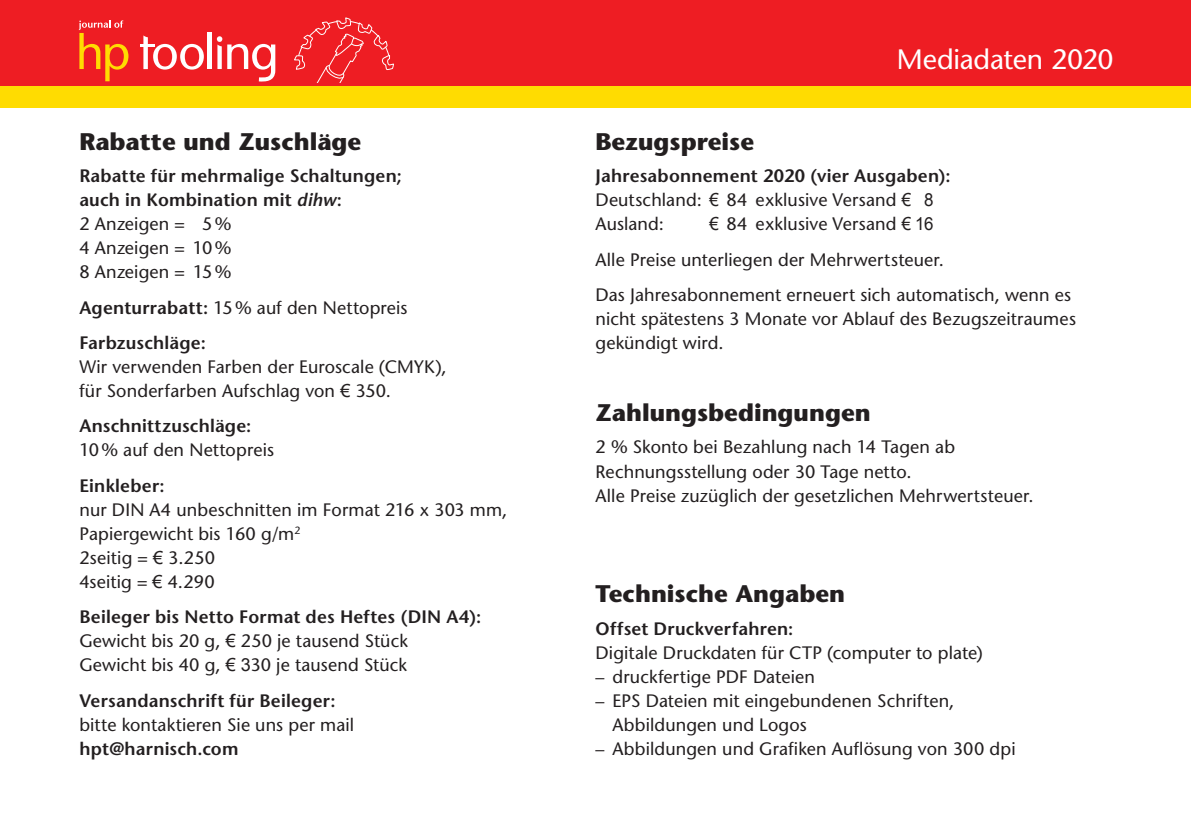
<style>
.page{position:relative;width:1191px;height:840px;background:#fff}
.page>*{position:absolute;margin:0;border:0;box-sizing:border-box;transform-origin:0 0}
.t1{font:28px "Stone Sans";letter-spacing:-.01em;color:#fff}
.t2{font:700 24px "Stone Sans";color:#231f20}
.t3{font:18px/24px "Stone Sans";letter-spacing:.01em;color:#231f20}
.t4{font:600 18px/24px "Stone Sans";letter-spacing:.01em;color:#231f20}
.s1{font-style:italic}
.s2{font-weight:400}
.s3{font-family:"Arial"}
.s4{font-weight:600}
</style>
<div class="page">
<div style="left:0;top:82px;width:1191px;height:26px;background:#ffdc01"></div>
<div style="left:0;top:0;width:1191px;height:85px;background:#ee1d23"></div>
<svg style="left:294px;top:17px;width:100px;height:65px"></svg>
<hr style="left:208px;top:33px;width:4px;height:36px;background:#fff">
<hr style="left:140px;top:44px;width:14px;height:3px;background:#fff">
<svg style="left:143px;top:35px;width:61px;height:35px"></svg>
<svg style="left:217px;top:36px;width:58px;height:46px"></svg>
<svg style="left:79px;top:20px;width:49px;height:61px"></svg>
<h2 class="t2" style="left:79px;top:126px;width:283px">Rabatte und Zuschläge</h2>
<p class="t4" style="left:79px;top:164px;width:324px">Rabatte für mehrmalige Schaltungen; auch in Kombination mit <span class="s1">dihw</span>:<br><span class="s2">2 Anzeigen = 5%<br>4 Anzeigen = 10%<br>8 Anzeigen = 15%</span></p>
<p class="t4" style="left:79px;top:289px;width:330px;line-height:35.4px">Agenturrabatt: <span class="s2">15% auf den Nettopreis<br></span>Farbzuschläge:</p>
<p class="t3" style="left:79px;top:354px;width:369px">Wir verwenden Farben der Euroscale (CMYK), für Sonderfarben Aufschlag von <span class="s3">€</span> 350.</p>
<p class="t4" style="left:79px;top:414px;width:173px">Anschnittzuschläge:</p>
<p class="t3" style="left:79px;top:438px;width:196px">10% auf den Nettopreis</p>
<p class="t4" style="left:79px;top:473px;width:87px">Einkleber:</p>
<p class="t3" style="left:79px;top:497px;width:429px">nur DIN A4 unbeschnitten im Format 216 x 303 mm,<br>Papiergewicht bis 160 g/m<sup>2<br></sup>2seitig = <span class="s3">€</span> 3.250<br>4seitig = <span class="s3">€</span> 4.290</p>
<p class="t3" style="left:79px;top:604px;width:403px"><span class="s4">Beileger bis Netto Format des Heftes (DIN A4):<br></span>Gewicht bis 20 g, <span class="s3">€</span> 250 je tausend Stück<br>Gewicht bis 40 g, <span class="s3">€ 3</span>30 je tausend Stück</p>
<p class="t4" style="left:79px;top:688px;width:258px">Versandanschrift für Beileger:</p>
<p class="t3" style="left:79px;top:712px;width:276px">bitte kontaktieren Sie uns per mail</p>
<p class="t4" style="left:79px;top:736px;width:161px">hpt@harnisch.com</p>
<h1 class="t1" style="left:896px;top:42px;width:218px">Mediadaten 2020</h1>
<h2 class="t2" style="left:595px;top:126px;width:160px">Bezugspreise</h2>
<p class="t3" style="left:595px;top:164px;width:356px"><span class="s4">Jahresabonnement 2020 (vier Ausgaben):<br></span>Deutschland: <span class="s3">€</span> 84 exklusive Versand <span class="s3">€ 8<br></span>Ausland:</p>
<p class="t3" style="left:595px;top:206px;width:477px;line-height:35.4px;text-indent:114px"><span class="s3">€</span> 84 exklusive Versand <span class="s3">€ 16<br></span>Alle Preise unterliegen der Mehrwertsteuer.<br>Das Jahresabonnement erneuert sich automatisch, wenn es</p>
<p class="t3" style="left:595px;top:306px;width:482px">nicht spätestens 3 Monate vor Ablauf des Bezugszeitraumes gekündigt wird.</p>
<h2 class="t2" style="left:595px;top:397px;width:277px">Zahlungsbedingungen</h2>
<p class="t3" style="left:595px;top:435px;width:439px">2 % Skonto bei Bezahlung nach 14 Tagen ab<br>Rechnungsstellung oder 30 Tage netto.<br>Alle Preise zuzüglich der gesetzlichen Mehrwertsteuer.</p>
<h2 class="t2" style="left:595px;top:578px;width:251px">Technische Angaben</h2>
<p class="t4" style="left:595px;top:616px;width:199px">Offset Druckverfahren:</p>
<p class="t3" style="left:595px;top:640px;width:389px">Digitale Druckdaten für CTP (computer to plate)</p>
<p class="t3" style="left:595px;top:664px;width:221px">– druckfertige PDF Dateien</p>
<p class="t3" style="left:612px;top:688px;width:343px;text-indent:-17px">– EPS Dateien mit eingebundenen Schriften,<br>Abbildungen und Logos</p>
<p class="t3" style="left:595px;top:736px;width:421px">– Abbildungen und Grafiken Auflösung von 300 dpi</p>
</div>
